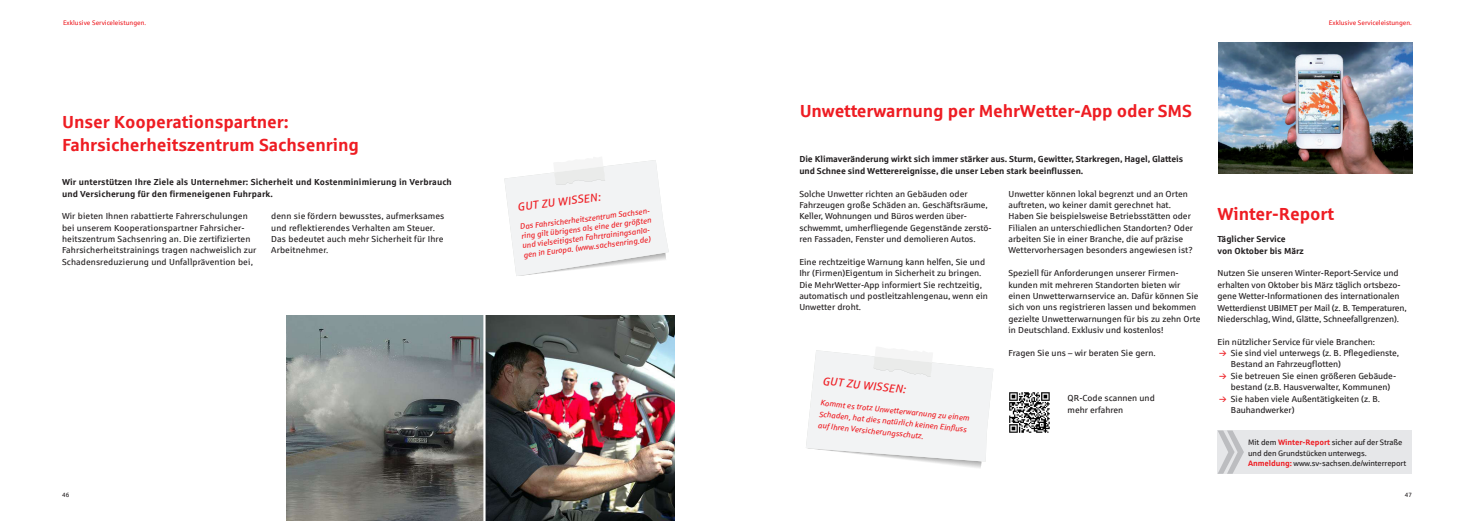
<style>
.page{position:relative;width:1474px;height:521px;background:#fff}
.page>*{position:absolute;margin:0;border:0;box-sizing:border-box;transform-origin:0 0}
.Headline_Titel{font:700 17.5px "Sparkasse Rg";letter-spacing:-.005em;color:#ee1d23}
.Overline_Kopie{font:700 17.5px "Sparkasse Rg";letter-spacing:-.005em;color:#ee1d23}
.t1{font:italic 11.38px "Sparkasse Rg";color:#ee1d23}
.Overline_Kopie-2{font:8.75px/11.4px "Sparkasse Rg";color:#231f20}
.Overline_Kopie-3{font:700 8.75px "Sparkasse Rg";letter-spacing:-.01em;color:#231f20}
.Overline_Kopie-4{font:700 8.75px/11.4px "Sparkasse Rg";letter-spacing:.01em;color:#231f20}
.Overline_Kopie-5{font:8.75px/11.4px "Sparkasse Rg";letter-spacing:-.02em;color:#231f20}
.t2{font:italic 7.88px/9.5px "Sparkasse Rg";color:#ee1d23}
.t3{font:7.88px/10.5px "Sparkasse Rg";letter-spacing:-.01em;color:#231f20}
.t4{font:6.56px "Sparkasse Rg";color:#ee1d23}
.t5{font:6.12px "Sparkasse Rg";color:#231f20}
.s1{font-weight:700;color:#ee1d23}
</style>
<div class="page">
<img style="left:286px;top:315px;width:197px;height:206px">
<img style="left:485px;top:315px;width:189px;height:206px">
<img style="left:1218px;top:42px;width:194px;height:131px">
<svg style="left:504px;top:160px;width:165px;height:116px"></svg>
<svg style="left:806px;top:350px;width:187px;height:118px"></svg>
<img style="left:1009px;top:392px;width:41px;height:41px">
<div style="left:1217px;top:430px;width:194px;height:44px;background:#e6e7e9"></div>
<svg style="left:1218px;top:430px;width:25px;height:44px"></svg>
<p class="t4" style="left:63px;top:18px;width:85px">Exklusive Serviceleistungen.</p>
<p class="t4" style="left:1328px;top:18px;width:85px">Exklusive Serviceleistungen.</p>
<p class="Headline_Titel" style="left:62px;top:111px;width:228px">Unser Kooperationspartner:</p>
<p class="Headline_Titel" style="left:62px;top:134px;width:298px">Fahrsicherheitszentrum Sachsenring</p>
<p class="Overline_Kopie-4" style="left:62px;top:176px;width:391px">Wir unterstützen Ihre Ziele als Unternehmer: Sicherheit und Kostenminimierung in Verbrauch und Versicherung für den firmeneigenen Fuhrpark.</p>
<p class="Overline_Kopie-2" style="left:62px;top:210px;width:196px">Wir bieten Ihnen rabattierte Fahrerschulungen bei unserem Kooperationspartner Fahrsicher&shy;heitszentrum Sachsenring an. Die zertifizierten Fahrsicherheitstrainings tragen nachweislich zur Schadensreduzierung und Unfallprävention bei,</p>
<p class="Overline_Kopie-2" style="left:271px;top:210px;width:175px">denn sie fördern bewusstes, aufmerksames und reflektierendes Verhalten am Steuer.<br>Das bedeutet auch mehr Sicherheit für Ihre Arbeitnehmer.</p>
<p class="t1" style="left:516px;top:200px;width:85px;rotate:-7deg">GUT ZU WISSEN:</p>
<p class="t2" style="left:519px;top:222px;width:133px;rotate:-7deg">Das Fahrsicherheitszentrum Sachsen&shy;ring gilt übrigens als eine der größten und vielseitigsten Fahrtrainingsanla&shy;gen in Europa. (www.sachsenring.de)</p>
<p class="Headline_Titel" style="left:799px;top:100px;width:394px">Unwetterwarnung per MehrWetter-App oder SMS</p>
<p class="Overline_Kopie-3" style="left:799px;top:154px;width:385px">Die Klimaveränderung wirkt sich immer stärker aus. Sturm, Gewitter, Starkregen, Hagel, Glatteis</p>
<p class="Overline_Kopie-3" style="left:799px;top:165px;width:285px">und Schnee sind Wetterereignisse, die unser Leben stark beeinflussen.</p>
<p class="Overline_Kopie-2" style="left:799px;top:187px;width:194px">Solche Unwetter richten an Gebäuden oder Fahrzeugen große Schäden an. Geschäftsräume, Keller, Wohnungen und Büros werden über&shy;schwemmt, umherfliegende Gegenstände zerstö&shy;ren Fassaden, Fenster und demolieren Autos.</p>
<p class="Overline_Kopie-2" style="left:799px;top:256px;width:187px">Eine rechtzeitige Warnung kann helfen, Sie und</p>
<p class="Overline_Kopie-2" style="left:799px;top:267px;width:184px">Ihr (Firmen)Eigentum in Sicherheit zu bringen.</p>
<p class="Overline_Kopie-2" style="left:799px;top:278px;width:190px">Die MehrWetter-App informiert Sie rechtzeitig, automatisch und postleitzahlengenau, wenn ein<br>Unwetter droht.</p>
<p class="t1" style="left:823px;top:374px;width:85px;rotate:6deg">GUT ZU WISSEN:</p>
<p class="t2" style="left:821px;top:397px;width:151px;line-height:11.4px;rotate:6deg">Kommt es trotz Unwetterwarnung zu einem<br>Schaden, hat dies natürlich keinen Einfl uss auf Ihren Versicherungsschutz.</p>
<p class="Overline_Kopie-2" style="left:1008px;top:187px;width:186px">Unwetter können lokal begrenzt und an Orten auftreten, wo keiner damit gerechnet hat.<br>Haben Sie beispielsweise Betriebsstätten oder Filialen an unterschiedlichen Standorten? Oder arbeiten Sie in einer Branche, die auf präzise Wettervorhersagen besonders angewiesen ist?</p>
<p class="Overline_Kopie-2" style="left:1008px;top:267px;width:172px">Speziell für Anforderungen unserer Firmen-</p>
<p class="Overline_Kopie-2" style="left:1008px;top:278px;width:194px">kunden mit mehreren Standorten bieten wir einen Unwetterwarnservice an. Dafür können Sie sich von uns registrieren lassen und bekommen gezielte Unwetterwarnungen für bis zu zehn Orte in Deutschland. Exklusiv und kostenlos!</p>
<p class="Overline_Kopie-2" style="left:1008px;top:347px;width:149px">Fragen Sie uns – wir beraten Sie gern.</p>
<p class="Overline_Kopie-2" style="left:1067px;top:392px;width:89px">QR-Code scannen und</p>
<p class="Overline_Kopie-2" style="left:1067px;top:404px;width:57px">mehr erfahren</p>
<p class="Overline_Kopie" style="left:1217px;top:202px;width:118px">Winter-Report</p>
<p class="Overline_Kopie-3" style="left:1217px;top:234px;width:70px">Täglicher Service</p>
<p class="Overline_Kopie-3" style="left:1217px;top:245px;width:88px">von Oktober bis März</p>
<p class="Overline_Kopie-2" style="left:1217px;top:267px;width:182px">Nutzen Sie unseren Winter-Report-Service und</p>
<p class="Overline_Kopie-2" style="left:1217px;top:279px;width:184px">erhalten von Oktober bis März täglich ortsbezo&shy;gene Wetter-Informationen des internationalen</p>
<p class="Overline_Kopie-5" style="left:1217px;top:302px;width:190px">Wetterdienst UBIMET per Mail (z. B. Temperaturen,<br>Niederschlag, Wind, Glätte, Schneefallgrenzen).</p>
<p class="Overline_Kopie-2" style="left:1217px;top:336px;width:159px">Ein nützlicher Service für viele Branchen:</p>
<p class="Overline_Kopie-2" style="left:1230px;top:347px;width:170px">Sie sind viel unterwegs (z. B. Pflegedienste,<br>Bestand an Fahrzeugflotten)</p>
<p class="Overline_Kopie-2" style="left:1230px;top:370px;width:167px">Sie betreuen Sie einen größeren Gebäude&shy;bestand (z.B. Hausverwalter, Kommunen)</p>
<p class="Overline_Kopie-2" style="left:1230px;top:393px;width:151px">Sie haben viele Außentätigkeiten (z. B.<br>Bauhandwerker)</p>
<p class="t3" style="left:1248px;top:437px;width:156px">Mit dem <span class="s1">Winter-Report</span> sicher auf der Straße und den Grundstücken unterwegs.</p>
<p class="t3" style="left:1248px;top:458px;width:159px"><span class="s1">Anmeldung:</span> www.sv-sachsen.de/winterreport</p>
<p class="t5" style="left:62px;top:491px;width:9px">46</p>
<p class="t5" style="left:1404px;top:491px;width:9px">47</p>
</div>
